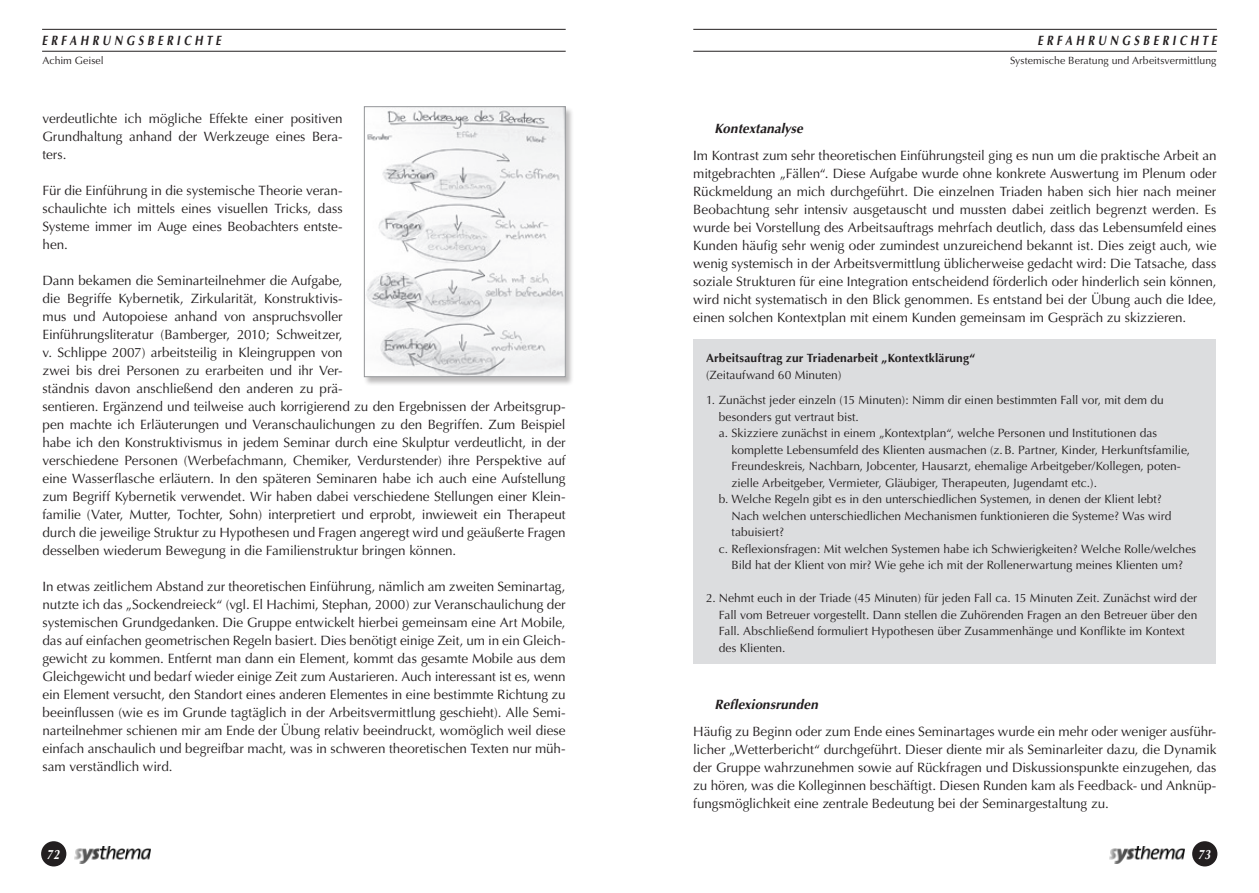
<style>
.page{position:relative;width:1259px;height:893px;background:#fff}
.page>*{position:absolute;margin:0;border:0;box-sizing:border-box;transform-origin:0 0}
.Copy{font:13.5px/18px "Optima";letter-spacing:-.005em;color:#231f20;text-align:justify}
.Copy_fett_tab_Abstan{font:italic 700 13.5px "Optima";color:#231f20}
.Kopfzeile_links{font:italic 700 13.5px "Optima";letter-spacing:.33em;color:#231f20;scale:.8 1}
.Kopfzeile_rechts{font:italic 700 13.5px "Optima";letter-spacing:.33em;color:#231f20;scale:.8 1}
.t1{font:italic 700 13.5px "Optima";color:#fff;scale:.8 1}
.Copy-2{font:12px "Optima";color:#231f20}
.Copy-3{font:700 12px "Optima";letter-spacing:.01em;color:#231f20}
.Kopf_unten_rechts{font:10.5px "Optima";letter-spacing:.005em;color:#231f20}
.Kopf_unten_links{font:10.5px "Optima";color:#231f20}
</style>
<div class="page">
<hr style="left:42px;top:29px;width:524px;height:1px;background:#231f20">
<hr style="left:42px;top:51px;width:524px;height:1px;background:#231f20">
<hr style="left:693px;top:29px;width:523px;height:1px;background:#231f20">
<hr style="left:693px;top:51px;width:523px;height:1px;background:#231f20">
<img style="left:74px;top:846px;width:76px;height:18px">
<div style="left:41px;top:841px;width:25px;height:25px;background:#231f20;border-radius:50%"></div>
<img style="left:1109px;top:846px;width:76px;height:18px">
<div style="left:1192px;top:841px;width:25px;height:25px;background:#231f20;border-radius:50%"></div>
<div style="left:363px;top:106px;width:212px;height:280px;background:#231f20;opacity:.3"></div>
<img style="left:366px;top:108px;width:198px;height:267px">
<div style="left:364px;top:106px;width:202px;height:271px;border:1px solid #939598"></div>
<div style="left:693px;top:340px;width:523px;height:324px;background:#dcdddf"></div>
<p class="Kopfzeile_links" style="left:42px;top:32px;width:225px">ERFAHRUNGSBERICHTE</p>
<p class="Kopf_unten_links" style="left:43px;top:54px;width:63px">Achim Geisel</p>
<p class="Copy" style="left:43px;top:110px;width:302px">verdeutlichte ich mögliche Effekte einer positiven Grundhaltung anhand der Werkzeuge eines Bera&shy;ters.</p>
<p class="Copy" style="left:43px;top:182px;width:302px">Für die Einführung in die systemische Theorie veran&shy;schaulichte ich mittels eines visuellen Tricks, dass Systeme immer im Auge eines Beobachters entste&shy;hen.</p>
<p class="Copy" style="left:43px;top:272px;width:525px;text-align:left">Dann bekamen die Seminarteilnehmer die Aufgabe,<br>die Begriffe Kybernetik, Zirkularität, Konstruktivis-<br>mus und Autopoiese anhand von anspruchsvoller<br>Einführungsliteratur (Bamberger, 2010; Schweitzer,<br>v. Schlippe 2007) arbeitsteilig in Kleingruppen von<br>zwei bis drei Personen zu erarbeiten und ihr Ver-<br>ständnis davon anschließend den anderen zu prä-<br>sentieren. Ergänzend und teilweise auch korrigierend zu den Ergebnissen der Arbeitsgrup&shy;pen machte ich Erläuterungen und Veranschaulichungen zu den Begriffen. Zum Beispiel habe ich den Konstruktivismus in jedem Seminar durch eine Skulptur verdeutlicht, in der verschiedene Personen (Werbefachmann, Chemiker, Verdurstender) ihre Perspektive auf eine Wasserflasche erläutern. In den späteren Seminaren habe ich auch eine Aufstellung zum Begriff Kybernetik verwendet. Wir haben dabei verschiedene Stellungen einer Klein&shy;familie (Vater, Mutter, Tochter, Sohn) interpretiert und erprobt, inwieweit ein Therapeut durch die jeweilige Struktur zu Hypothesen und Fragen angeregt wird und geäußerte Fragen desselben wiederum Bewegung in die Familienstruktur bringen können.</p>
<p class="Copy" style="left:43px;top:578px;width:525px">In etwas zeitlichem Abstand zur theoretischen Einführung, nämlich am zweiten Seminartag, nutzte ich das „Sockendreieck“ (vgl. El Hachimi, Stephan, 2000) zur Veranschaulichung der systemischen Grundgedanken. Die Gruppe entwickelt hierbei gemeinsam eine Art Mobile, das auf einfachen geometrischen Regeln basiert. Dies benötigt einige Zeit, um in ein Gleich&shy;gewicht zu kommen. Entfernt man dann ein Element, kommt das gesamte Mobile aus dem Gleichgewicht und bedarf wieder einige Zeit zum Austarieren. Auch interessant ist es, wenn ein Element versucht, den Standort eines anderen Elementes in eine bestimmte Richtung zu beeinflussen (wie es im Grunde tagtäglich in der Arbeitsvermittlung geschieht). Alle Semi&shy;narteilnehmer schienen mir am Ende der Übung relativ beeindruckt, womöglich weil diese einfach anschaulich und begreifbar macht, was in schweren theoretischen Texten nur müh&shy;sam verständlich wird.</p>
<p class="Kopfzeile_rechts" style="left:1037px;top:32px;width:225px">ERFAHRUNGSBERICHTE</p>
<p class="Kopf_unten_rechts" style="left:1010px;top:54px;width:208px">Systemische Beratung und Arbeitsvermittlung</p>
<p class="Copy_fett_tab_Abstan" style="left:714px;top:120px;width:90px">Kontextanalyse</p>
<p class="Copy" style="left:693px;top:146px;width:525px">Im Kontrast zum sehr theoretischen Einführungsteil ging es nun um die praktische Arbeit an mitgebrachten „Fällen“. Diese Aufgabe wurde ohne konkrete Auswertung im Plenum oder Rückmeldung an mich durchgeführt. Die einzelnen Triaden haben sich hier nach meiner Beobachtung sehr intensiv ausgetauscht und mussten dabei zeitlich begrenzt werden. Es wurde bei Vorstellung des Arbeitsauftrags mehrfach deutlich, dass das Lebensumfeld eines Kunden häufig sehr wenig oder zumindest unzureichend bekannt ist. Dies zeigt auch, wie wenig systemisch in der Arbeitsvermittlung üblicherweise gedacht wird: Die Tatsache, dass soziale Strukturen für eine Integration entscheidend förderlich oder hinderlich sein können, wird nicht systematisch in den Blick genommen. Es entstand bei der Übung auch die Idee, einen solchen Kontextplan mit einem Kunden gemeinsam im Gespräch zu skizzieren.</p>
<p class="Copy-3" style="left:706px;top:351px;width:271px">Arbeitsauftrag zur Triadenarbeit „Kontextklärung“</p>
<p class="Copy-2" style="left:706px;top:368px;width:137px">(Zeitaufwand 60 Minuten)</p>
<p class="Copy-2" style="left:706px;top:393px;width:459px">1. Zunächst jeder einzeln (15 Minuten): Nimm dir einen bestimmten Fall vor, mit dem du</p>
<p class="Copy-2" style="left:719px;top:410px;width:142px">besonders gut vertraut bist.</p>
<p class="Copy-2" style="left:719px;top:426px;width:440px">a. Skizziere zunächst in einem „Kontextplan“, welche Personen und Institutionen das</p>
<p class="Copy-2" style="left:731px;top:443px;width:460px">komplette Lebensumfeld des Klienten ausmachen (z. B. Partner, Kinder, Herkunftsfamilie,</p>
<p class="Copy-2" style="left:731px;top:459px;width:451px">Freundeskreis, Nachbarn, Jobcenter, Hausarzt, ehemalige Arbeitgeber/Kollegen, poten-</p>
<p class="Copy-2" style="left:731px;top:476px;width:367px">zielle Arbeitgeber, Vermieter, Gläubiger, Therapeuten, Jugendamt etc.).</p>
<p class="Copy-2" style="left:719px;top:492px;width:444px">b. Welche Regeln gibt es in den unterschiedlichen Systemen, in denen der Klient lebt?</p>
<p class="Copy-2" style="left:731px;top:509px;width:441px">Nach welchen unterschiedlichen Mechanismen funktionieren die Systeme? Was wird</p>
<p class="Copy-2" style="left:731px;top:525px;width:54px">tabuisiert?</p>
<p class="Copy-2" style="left:719px;top:542px;width:479px">c. Reflexionsfragen: Mit welchen Systemen habe ich Schwierigkeiten? Welche Rolle/welches</p>
<p class="Copy-2" style="left:731px;top:558px;width:453px">Bild hat der Klient von mir? Wie gehe ich mit der Rollenerwartung meines Klienten um?</p>
<p class="Copy-2" style="left:706px;top:591px;width:492px">2. Nehmt euch in der Triade (45 Minuten) für jeden Fall ca. 15 Minuten Zeit. Zunächst wird der</p>
<p class="Copy-2" style="left:719px;top:608px;width:480px">Fall vom Betreuer vorgestellt. Dann stellen die Zuhörenden Fragen an den Betreuer über den</p>
<p class="Copy-2" style="left:719px;top:624px;width:468px">Fall. Abschließend formuliert Hypothesen über Zusammenhänge und Konflikte im Kontext</p>
<p class="Copy-2" style="left:719px;top:641px;width:68px">des Klienten.</p>
<p class="Copy_fett_tab_Abstan" style="left:714px;top:696px;width:105px">Reflexionsrunden</p>
<p class="Copy" style="left:693px;top:722px;width:525px">Häufig zu Beginn oder zum Ende eines Seminartages wurde ein mehr oder weniger ausführ&shy;licher „Wetterbericht“ durchgeführt. Dieser diente mir als Seminarleiter dazu, die Dynamik der Gruppe wahrzunehmen sowie auf Rückfragen und Diskussionspunkte einzugehen, das zu hören, was die Kolleginnen beschäftigt. Diesen Runden kam als Feedback- und Anknüp&shy;fungsmöglichkeit eine zentrale Bedeutung bei der Seminargestaltung zu.</p>
<p class="t1" style="left:47px;top:846px;width:17px">72</p>
<p class="t1" style="left:1198px;top:846px;width:17px">73</p>
</div>
